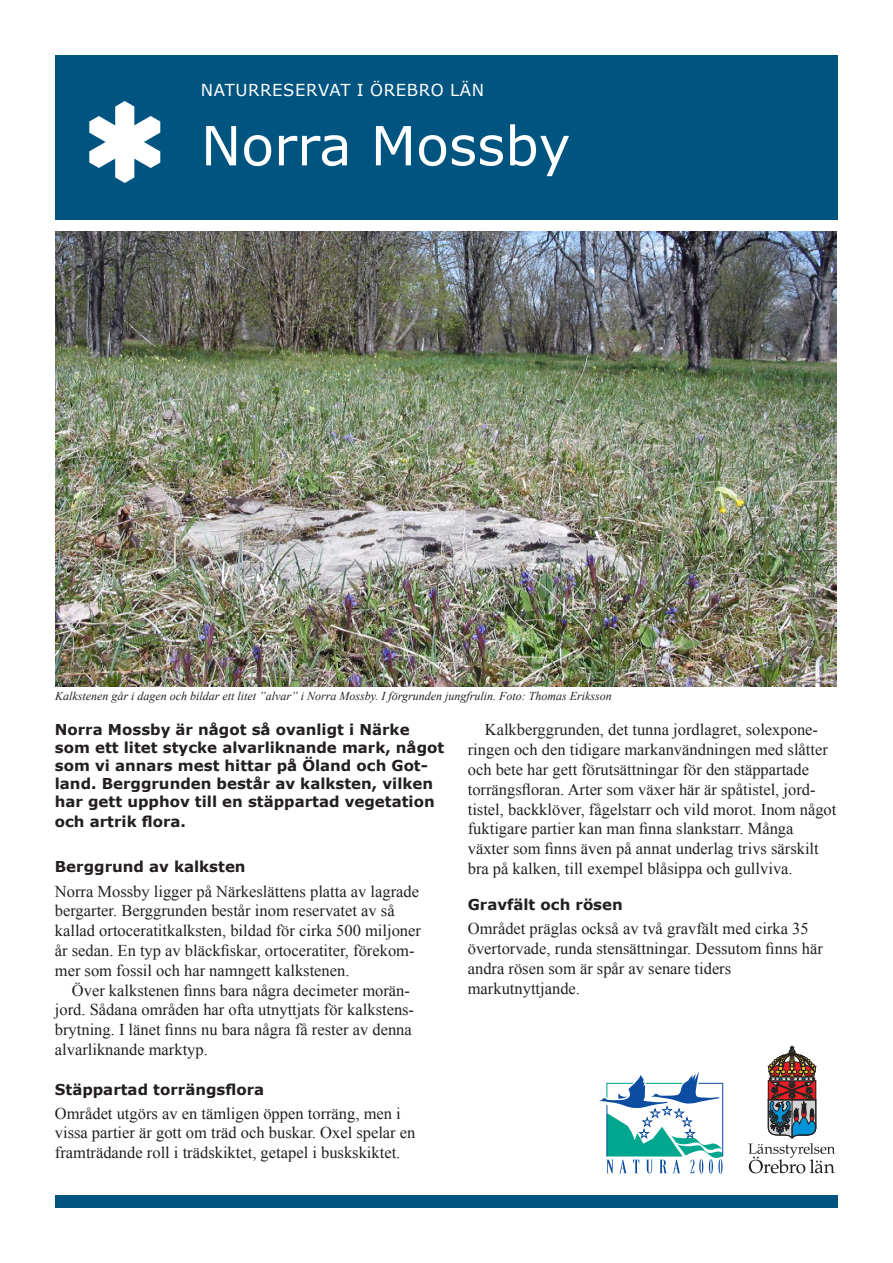
<style>
.page{position:relative;width:893px;height:1263px;background:#fff}
.page>*{position:absolute;margin:0;border:0;box-sizing:border-box;transform-origin:0 0}
.t1{font:54px "Verdana";color:#fff}
.t2{font:16.5px/19.8px "Times New Roman";color:#231f20}
.t3{font:16.5px "Verdana";letter-spacing:.035em;color:#fff}
.t4{font:700 15px/18px "Verdana";color:#231f20}
.t5{font:italic 12px "Times New Roman";color:#231f20}
</style>
<div class="page">
<div style="left:55px;top:55px;width:783px;height:165px;background:#005480"></div>
<svg style="left:89px;top:101px;width:71px;height:82px"></svg>
<svg style="left:748px;top:1046px;width:87px;height:127px"></svg>
<div style="left:55px;top:1195px;width:783px;height:13px;background:#005480"></div>
<img style="left:55px;top:232px;width:782px;height:455px">
<svg style="left:599px;top:1071px;width:125px;height:103px"></svg>
<p class="t3" style="left:201px;top:78px;width:285px">NATURRESERVAT I ÖREBRO LÄN</p>
<h1 class="t1" style="left:201px;top:109px;width:371px">Norra Mossby</h1>
<p class="t5" style="left:55px;top:687px;width:558px">Kalkstenen går i dagen och bildar ett litet ”alvar” i Norra Mossby. I förgrunden jungfrulin. Foto: Thomas Eriksson</p>
<p class="t4" style="left:55px;top:721px;width:391px">Norra Mossby är något så ovanligt i Närke som ett litet stycke alvarliknande mark, något som vi annars mest hittar på Öland och Got&shy;land. Berggrunden består av kalksten, vilken har gett upphov till en stäppartad vegetation</p>
<p class="t4" style="left:55px;top:812px;width:133px">och artrik flora.</p>
<p class="t4" style="left:55px;top:858px;width:192px">Berggrund av kalksten</p>
<p class="t2" style="left:55px;top:881px;width:368px">Norra Mossby ligger på Närkeslättens platta av lagrade bergarter. Berggrunden består inom reservatet av så kallad ortoceratitkalksten, bildad för cirka 500 miljoner år sedan. En typ av bläckfiskar, ortoceratiter, förekom&shy;mer som fossil och har namngett kalkstenen.</p>
<p class="t2" style="left:55px;top:980px;width:361px;text-indent:17px">Över kalkstenen finns bara några decimeter morän&shy;jord. Sådana områden har ofta utnyttjats för kalkstens&shy;brytning. I länet finns nu bara några få rester av denna alvarliknande marktyp.</p>
<p class="t4" style="left:55px;top:1080px;width:211px">Stäppartad torrängsflora</p>
<p class="t2" style="left:55px;top:1103px;width:362px">Området utgörs av en tämligen öppen torräng, men i vissa partier är gott om träd och buskar. Oxel spelar en framträdande roll i trädskiktet, getapel i buskskiktet.</p>
<p class="t2" style="left:468px;top:720px;width:370px;text-indent:17px">Kalkberggrunden, det tunna jordlagret, solexpone&shy;ringen och den tidigare markanvändningen med slåtter och bete har gett förutsättningar för den stäppartade torrängsfloran. Arter som växer här är spåtistel, jord&shy;tistel, backklöver, fågelstarr och vild morot. Inom något fuktigare partier kan man finna slankstarr. Många växter som finns även på annat underlag trivs särskilt bra på kalken, till exempel blåsippa och gullviva.</p>
<p class="t4" style="left:468px;top:895px;width:157px">Gravfält och rösen</p>
<p class="t2" style="left:468px;top:918px;width:357px">Området präglas också av två gravfält med cirka 35 övertorvade, runda stensättningar. Dessutom finns här andra rösen som är spår av senare tiders markutnyttjande.</p>
</div>
